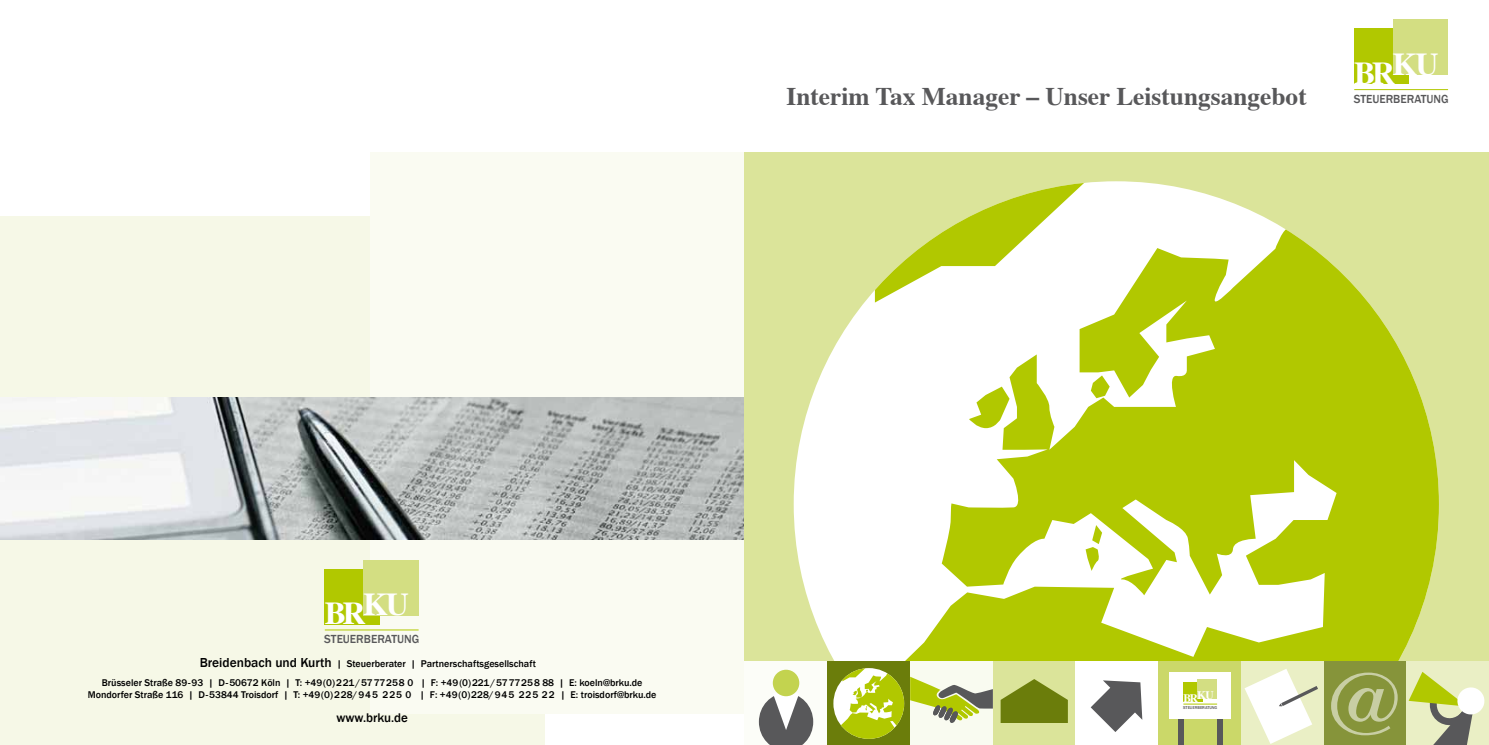
<style>
.page{position:relative;width:1489px;height:745px;background:#fff}
.page>*{position:absolute;margin:0;border:0;box-sizing:border-box;transform-origin:0 0}
.t1{font:700 31.88px "Times";letter-spacing:-.09em;color:#fff}
.t2{font:700 25.38px "Times";color:#58585a}
.t3{font:500 12.88px "Franklin Gothic";color:#000}
.t4{font:500 12px "Franklin Gothic";color:#58585a}
.t5{font:700 11.5px "Times";color:#fff}
.t6{font:500 10px/12px "Franklin Gothic";color:#000;text-align:center}
.t7{font:500 4.38px "Franklin Gothic";color:#58585a}
.s1{font-size:13.38px}
</style>
<div class="page">
<div style="left:0;top:216px;width:544px;height:528px;background:#f6f8e7"></div>
<div style="left:369px;top:152px;width:375px;height:561px;background:#fafbf2"></div>
<div style="left:325px;top:569px;width:55px;height:54px;background:#b1c800"></div>
<div style="left:363px;top:560px;width:55px;height:55px;background:#d3de82"></div>
<hr style="left:325px;top:629px;width:93px;height:1px;background:#b1c800">
<img style="left:0;top:397px;width:744px;height:142px">
<div style="left:1354px;top:29px;width:54px;height:55px;background:#b1c800"></div>
<div style="left:1392px;top:20px;width:55px;height:55px;background:#d3de82"></div>
<hr style="left:1354px;top:89px;width:93px;height:1px;background:#b1c800">
<div style="left:744px;top:152px;width:744px;height:592px;background:#dbe49a"></div>
<svg style="left:793px;top:406px;width:40px;height:252px;fill:#fff"></svg>
<svg style="left:833px;top:181px;width:605px;height:480px;background:#d1df6d"></svg>
<svg style="left:809px;top:181px;width:204px;height:225px;fill:#fff"></svg>
<svg style="left:874px;top:181px;width:211px;height:121px"></svg>
<svg style="left:969px;top:386px;width:40px;height:42px;background:#d3e071"></svg>
<svg style="left:1090px;top:375px;width:19px;height:23px"></svg>
<svg style="left:1085px;top:524px;width:17px;height:46px"></svg>
<div style="left:827px;top:661px;width:83px;height:83px;background:#6b7d0b"></div>
<svg style="left:833px;top:668px;width:71px;height:70px"></svg>
<div style="left:1158px;top:661px;width:82px;height:83px;background:#cbd869"></div>
<div style="left:744px;top:661px;width:83px;height:83px;background:#fcfdf8"></div>
<svg style="left:758px;top:692px;width:55px;height:52px"></svg>
<div style="left:772px;top:669px;width:27px;height:26px;background:#c3d34f;border-radius:50%"></div>
<div style="left:910px;top:661px;width:82px;height:83px;background:#f9fbf0"></div>
<div style="left:1075px;top:661px;width:83px;height:83px;background:#fff"></div>
<svg style="left:1090px;top:680px;width:52px;height:51px"></svg>
<div style="left:1177px;top:707px;width:6px;height:37px;background:#58585a"></div>
<div style="left:1217px;top:707px;width:5px;height:37px;background:#58585a"></div>
<div style="left:1168px;top:671px;width:62px;height:47px;background:#fff"></div>
<div style="left:1183px;top:681px;width:20px;height:20px;background:#b1c800"></div>
<div style="left:1197px;top:678px;width:19px;height:20px;background:#d3de82"></div>
<hr style="left:1183px;top:703px;width:33px;height:1px;background:#b1c800">
<svg style="left:1000px;top:679px;width:67px;height:43px"></svg>
<div style="left:1323px;top:661px;width:83px;height:83px;background:#86943a"></div>
<div style="left:1406px;top:661px;width:82px;height:83px;background:#eaefc5"></div>
<div style="left:1240px;top:661px;width:83px;height:83px;background:#eaefc5"></div>
<svg style="left:1244px;top:669px;width:73px;height:74px"></svg>
<svg style="left:1408px;top:672px;width:77px;height:72px"></svg>
<svg style="left:1331px;top:672px;width:66px;height:62px"></svg>
<svg style="left:910px;top:676px;width:82px;height:46px"></svg>
<h2 class="t2" style="left:786px;top:72px;width:522px">Interim Tax Manager – Unser Leistungsangebot</h2>
<h1 class="t1" style="left:1353px;top:38px;width:86px">BRKU</h1>
<p class="t4" style="left:1353px;top:91px;width:96px">Steuerberatung</p>
<h1 class="t1" style="left:325px;top:578px;width:86px">BRKU</h1>
<p class="t4" style="left:324px;top:631px;width:96px">Steuerberatung</p>
<p class="t6" style="left:200px;top:657px;width:338px"><span class="s1">Breidenbach und Kurth</span> | Steuerberater | Partnerschaftsgesellschaft</p>
<p class="t6" style="left:88px;top:676px;width:570px">Brüsseler Straße 89-93 | D-50672 Köln | T: +49(0)221/5777258 0 | F: +49(0)221/5777258 88 | E: koeln@brku.de<br>Mondorfer Straße 116 | D-53844 Troisdorf | T: +49(0)228/945 225 0 | F: +49(0)228/945 225 22 | E: troisdorf@brku.de</p>
<p class="t3" style="left:336px;top:709px;width:73px">www.brku.de</p>
<p class="t5" style="left:1183px;top:685px;width:32px">BRKU</p>
<p class="t7" style="left:1183px;top:704px;width:36px">Steuerberatung</p>
</div>
